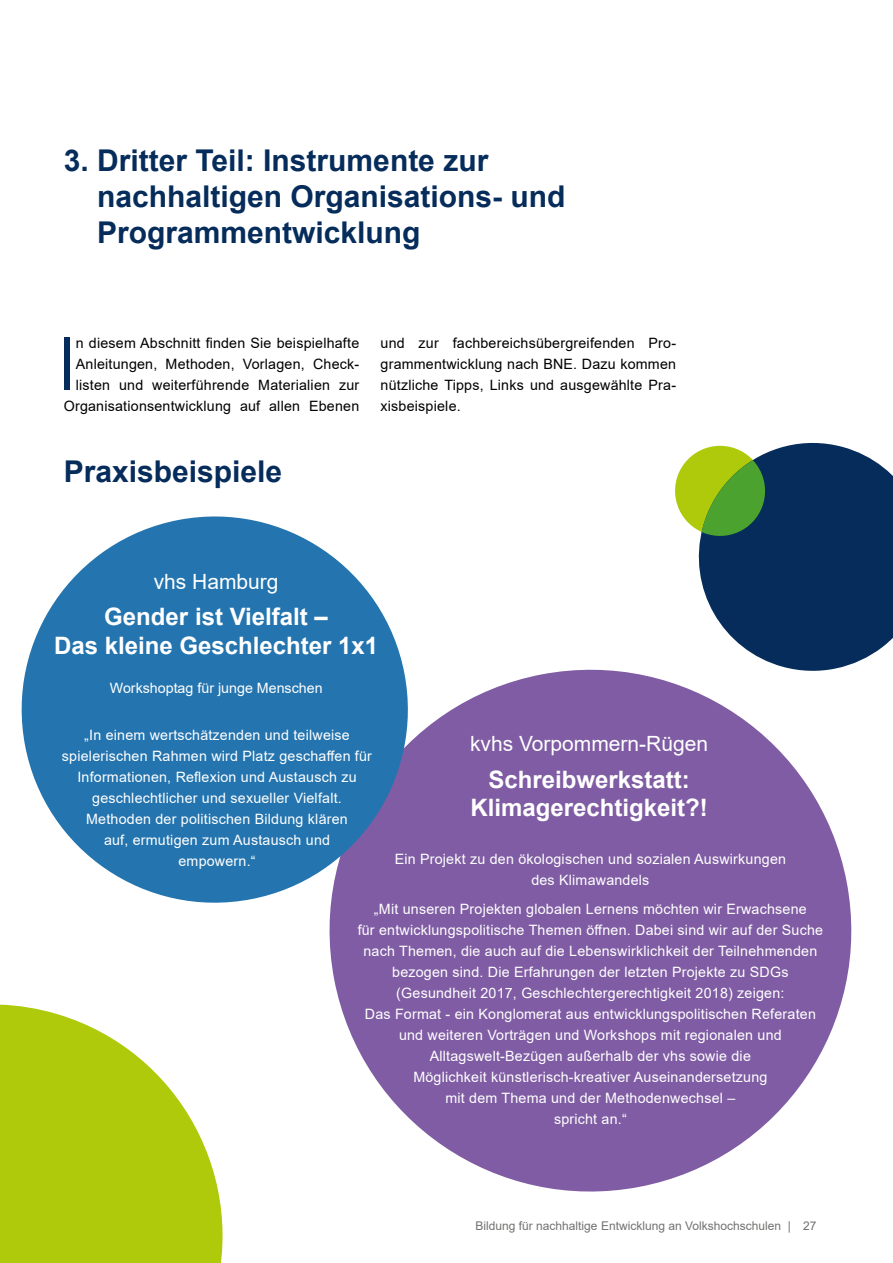
<style>
.page{position:relative;width:893px;height:1263px;background:#fff}
.page>*{position:absolute;margin:0;border:0;box-sizing:border-box;transform-origin:0 0}
.t1{font:72.9px "Arial Narrow";color:#052c5a}
.t2{font:700 30px/36px "Arial";color:#052c5a}
.t3{font:700 24px/28.8px "Arial";color:#fff;text-align:center}
.t4{font:21px "Arial";color:#fff}
.t5{font:14.25px/21px "Arial";letter-spacing:.015em;color:#fff;text-align:center}
.t6{font:14.25px/21px "Arial";letter-spacing:.015em;color:#000;text-align:right}
.t7{font:12px "Arial";color:#727271}
</style>
<div class="page">
<svg style="left:329px;top:669px;width:523px;height:523px;fill:#7f5ca3"></svg>
<svg style="left:686px;top:443px;width:207px;height:233px;fill:#052c5a"></svg>
<svg style="left:675px;top:443px;width:95px;height:98px"></svg>
<svg style="left:0;top:1004px;width:223px;height:259px;fill:#afca0b"></svg>
<svg style="left:21px;top:516px;width:403px;height:403px;fill:#2474af"></svg>
<h2 class="t2" style="left:97px;top:142px;width:470px;text-indent:-33px">3. Dritter Teil: Instrumente zur nachhaltigen Organisations- und<br>Programmentwicklung</h2>
<p class="t6" style="left:64px;top:332px;width:297px">n diesem Abschnitt finden Sie beispielhafte Anleitungen, Methoden, Vorlagen, Check&shy;listen und weiterführende Materialien zur Organisationsentwicklung auf allen Ebenen</p>
<p class="t6" style="left:381px;top:332px;width:297px;text-align:justify">und zur fachbereichsübergreifenden Pro&shy;grammentwicklung nach BNE. Dazu kommen nützliche Tipps, Links und ausgewählte Pra&shy;xisbeispiele.</p>
<h1 class="t1" style="left:58px;top:311px;width:18px">I</h1>
<h2 class="t2" style="left:64px;top:454px;width:220px">Praxisbeispiele</h2>
<h3 class="t4" style="left:154px;top:567px;width:126px">vhs Hamburg</h3>
<h3 class="t3" style="left:54px;top:603px;width:326px">Gender ist Vielfalt –<br>Das kleine Geschlechter 1x1</h3>
<p class="t5" style="left:110px;top:677px;width:214px">Workshoptag für junge Menschen</p>
<p class="t5" style="left:62px;top:724px;width:312px">„In einem wertschätzenden und teilweise spielerischen Rahmen wird Platz geschaffen für Informationen, Reflexion und Austausch zu geschlechtlicher und sexueller Vielfalt.<br>Methoden der politischen Bildung klären<br>auf, ermutigen zum Austausch und<br>empowern.“</p>
<h3 class="t4" style="left:470px;top:729px;width:240px">kvhs Vorpommern-Rügen</h3>
<h3 class="t3" style="left:470px;top:765px;width:239px">Schreibwerkstatt:<br>Klimagerechtigkeit?!</h3>
<p class="t5" style="left:395px;top:849px;width:393px">Ein Projekt zu den ökologischen und sozialen Auswirkungen des Klimawandels</p>
<p class="t5" style="left:358px;top:898px;width:467px">„Mit unseren Projekten globalen Lernens möchten wir Erwachsene<br>für entwicklungspolitische Themen öffnen. Dabei sind wir auf der Suche nach Themen, die auch auf die Lebenswirklichkeit der Teilnehmenden bezogen sind. Die Erfahrungen der letzten Projekte zu SDGs (Gesundheit 2017, Geschlechtergerechtigkeit 2018) zeigen:<br>Das Format - ein Konglomerat aus entwicklungspolitischen Referaten und weiteren Vorträgen und Workshops mit regionalen und Alltagswelt-Bezügen außerhalb der vhs sowie die<br>Möglichkeit künstlerisch-kreativer Auseinandersetzung<br>mit dem Thema und der Methodenwechsel –<br>spricht an.“</p>
<p class="t7" style="left:476px;top:1218px;width:342px">Bildung für nachhaltige Entwicklung an Volkshochschulen | 27</p>
</div>
